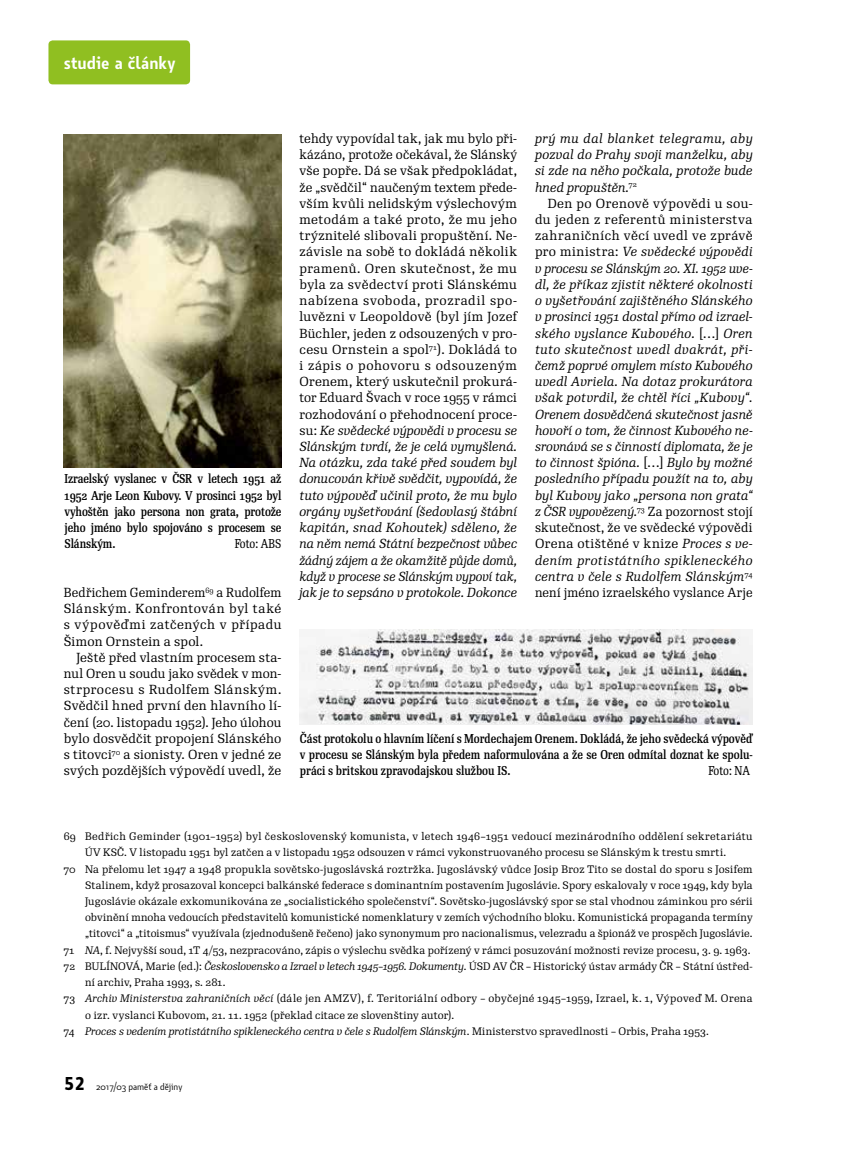
<style>
.page{position:relative;width:859px;height:1149px;background:#fff}
.page>*{position:absolute;margin:0;border:0;box-sizing:border-box;transform-origin:0 0}
.t1{font:600 18px "Botanika Std";letter-spacing:.005em;color:#fff}
.t2{font:12.75px/16.2px "Re Public Std";letter-spacing:.02em;color:#000;text-align:justify}
.t3{font:italic 12.75px/16.2px "Re Public Std";letter-spacing:.02em;color:#000;text-align:justify}
.t4{font:12.75px/16.2px "Re Public Std";letter-spacing:.02em;color:#000;text-align:justify;scale:.96 1}
.t5{font:500 12.45px/16.2px "Re Public Std Cond";letter-spacing:-.01em;color:#000;text-align:justify}
.t6{font:12.45px "Re Public Std Cond";color:#000}
.t7{font:10.5px "Re Public Std";letter-spacing:.02em;color:#000}
.t8{font:italic 10.5px "Re Public Std";letter-spacing:.005em;color:#000}
.t9{font:9.75px "Botanika Std";color:#000}
.s1{font-style:italic}
.s2{font-style:normal}
.s3{font-family:"Botanika Mono";font-weight:700;font-size:18px}
</style>
<div class="page">
<div style="left:48px;top:40px;width:142px;height:44px;background:#90bf21;border-radius:4px"></div>
<img style="left:64px;top:135px;width:217px;height:333px">
<img style="left:300px;top:629px;width:453px;height:94px">
<h1 class="t1" style="left:64px;top:50px;width:113px">studie a články</h1>
<p class="t5" style="left:65px;top:471px;width:218px">Izraelský vyslanec v ČSR v letech 1951 až 1952 Arje Leon Kubovy. V prosinci 1952 byl vyhoštěn jako persona non grata, protože jeho jméno bylo spojováno s procesem se Slánským.</p>
<p class="t6" style="left:235px;top:535px;width:48px">Foto: ABS</p>
<p class="t4" style="left:64px;top:584px;width:228px">Bedřichem Geminderem<sup>69</sup> a Rudolfem Slánským. Konfrontován byl také s výpověďmi zatčených v případu Šimon Ornstein a spol.</p>
<p class="t2" style="left:64px;top:649px;width:219px;text-indent:13px">Ještě před vlastním procesem sta&shy;nul Oren u soudu jako svědek v mon&shy;strprocesu s Rudolfem Slánským.<br>Svědčil hned první den hlavního lí&shy;čení (20. listopadu 1952). Jeho úlohou bylo dosvědčit propojení Slánského s titovci<sup>70</sup> a sionisty. Oren v jedné ze svých pozdějších výpovědí uvedl, že</p>
<p class="t2" style="left:299px;top:130px;width:219px">tehdy vypovídal tak, jak mu bylo při&shy;kázáno, protože očekával, že Slánský vše popře. Dá se však předpokládat, že „svědčil“ naučeným textem přede&shy;vším kvůli nelidským výslechovým metodám a také proto, že mu jeho trýznitelé slibovali propuštění. Ne&shy;závisle na sobě to dokládá několik pramenů. Oren skutečnost, že mu byla za svědectví proti Slánskému nabízena svoboda, prozradil spo&shy;luvězni v Leopoldově (byl jím Jozef Büchler, jeden z odsouzených v pro&shy;cesu Ornstein a spol<sup>71</sup>). Dokládá to i zápis o pohovoru s odsouzeným Orenem, který uskutečnil prokurá&shy;tor Eduard Švach v roce 1955 v rámci rozhodování o přehodnocení proce&shy;su: <span class="s1">Ke svědecké výpovědi v procesu se Slánským tvrdí, že je celá vymyšlená.<br>Na otázku, zda také před soudem byl donucován křivě svědčit, vypovídá, že tuto výpověď učinil proto, že mu bylo orgány vyšetřování (šedovlasý štábní kapitán, snad Kohoutek) sděleno, že na něm nemá Státní bezpečnost vůbec žádný zájem a že okamžitě půjde domů, když v procese se Slánským vypoví tak, jak je to sepsáno v protokole. Dokonce</span></p>
<p class="t3" style="left:535px;top:130px;width:219px">prý mu dal blanket telegramu, aby pozval do Prahy svoji manželku, aby si zde na něho počkala, protože bude hned propuštěn.<sup>72</sup></p>
<p class="t3" style="left:535px;top:195px;width:219px;text-indent:13px"><span class="s2">Den po Orenově výpovědi u sou&shy;du jeden z referentů ministerstva zahraničních věcí uvedl ve zprávě pro ministra:</span> Ve svědecké výpovědi v procesu se Slánským 20. XI. 1952 uve&shy;dl, že příkaz zjistit některé okolnosti o vyšetřování zajištěného Slánského v prosinci 1951 dostal přímo od izrael&shy;ského vyslance Kubového. <span class="s2">[…]</span> Oren tuto skutečnost uvedl dvakrát, při&shy;čemž poprvé omylem místo Kubového uvedl Avriela. Na dotaz prokurátora však potvrdil, že chtěl říci „Kubovy“.<br>Orenem dosvědčená skutečnost jasně hovoří o tom, že činnost Kubového ne&shy;srovnává se s činností diplomata, že je to činnost špióna. <span class="s2">[…]</span> Bylo by možné posledního případu použít na to, aby byl Kubovy jako „persona non grata“ z ČSR vypovězený.<sup>73</sup> <span class="s2">Za pozornost stojí skutečnost, že ve svědecké výpovědi Orena otištěné v knize</span> Proces s ve&shy;dením protistátního spikleneckého centra v čele s Rudolfem Slánským<sup>74 </sup><span class="s2">není jméno izraelského vyslance Arje</span></p>
<p class="t5" style="left:300px;top:730px;width:454px">Část protokolu o hlavním líčení s Mordechajem Orenem. Dokládá, že jeho svědecká výpověď v procesu se Slánským byla předem naformulována a že se Oren odmítal doznat ke spolu&shy;práci s britskou zpravodajskou službou IS.</p>
<p class="t6" style="left:708px;top:762px;width:43px">Foto: NA</p>
<p class="t7" style="left:64px;top:829px;width:690px">69 Bedřich Geminder (1901–1952) byl československý komunista, v letech 1946–1951 vedoucí mezinárodního oddělení sekretariátu</p>
<p class="t7" style="left:85px;top:845px;width:642px">ÚV KSČ. V listopadu 1951 byl zatčen a v listopadu 1952 odsouzen v rámci vykonstruovaného procesu se Slánským k trestu smrti.</p>
<p class="t7" style="left:64px;top:861px;width:690px">70 Na přelomu let 1947 a 1948 propukla sovětsko-jugoslávská roztržka. Jugoslávský vůdce Josip Broz Tito se dostal do sporu s Josifem</p>
<p class="t7" style="left:85px;top:878px;width:669px">Stalinem, když prosazoval koncepci balkánské federace s dominantním postavením Jugoslávie. Spory eskalovaly v roce 1949, kdy byla</p>
<p class="t7" style="left:85px;top:894px;width:669px">Jugoslávie okázale exkomunikována ze „socialistického společenství“. Sovětsko-jugoslávský spor se stal vhodnou záminkou pro sérii</p>
<p class="t7" style="left:85px;top:910px;width:669px">obvinění mnoha vedoucích představitelů komunistické nomenklatury v zemích východního bloku. Komunistická propaganda termíny</p>
<p class="t7" style="left:85px;top:926px;width:669px">„titovci“ a „titoismus“ využívala (zjednodušeně řečeno) jako synonymum pro nacionalismus, velezradu a špionáž ve prospěch Jugoslávie.</p>
<p class="t7" style="left:64px;top:942px;width:688px">71 <span class="s1">NA</span>, f. Nejvyšší soud, 1T 4/53, nezpracováno, zápis o výslechu svědka pořízený v rámci posuzování možnosti revize procesu, 3. 9. 1963.</p>
<p class="t7" style="left:64px;top:959px;width:690px">72 BULÍNOVÁ, Marie (ed.): <span class="s1">Československo a Izrael v letech 1945–1956. Dokumenty.</span> ÚSD AV ČR – Historický ústav armády ČR – Státní ústřed-</p>
<p class="t7" style="left:85px;top:975px;width:142px">ní archiv, Praha 1993, s. 281.</p>
<p class="t7" style="left:64px;top:991px;width:690px">73 <span class="s1">Archiv Ministerstva zahraničních věcí</span> (dále jen AMZV), f. Teritoriální odbory – obyčejné 1945–1959, Izrael, k. 1, Výpoveď M. Orena</p>
<p class="t7" style="left:85px;top:1007px;width:371px">o izr. vyslanci Kubovom, 21. 11. 1952 (překlad citace ze slovenštiny autor).</p>
<p class="t8" style="left:64px;top:1023px;width:646px"><span class="s2">74</span> Proces s vedením protistátního spikleneckého centra v čele s Rudolfem Slánským<span class="s2">. Ministerstvo spravedlnosti – Orbis, Praha 1953.</span></p>
<p class="t9" style="left:64px;top:1079px;width:120px"><span class="s3">52</span> 2017/03 paměť a dějiny</p>
</div>
